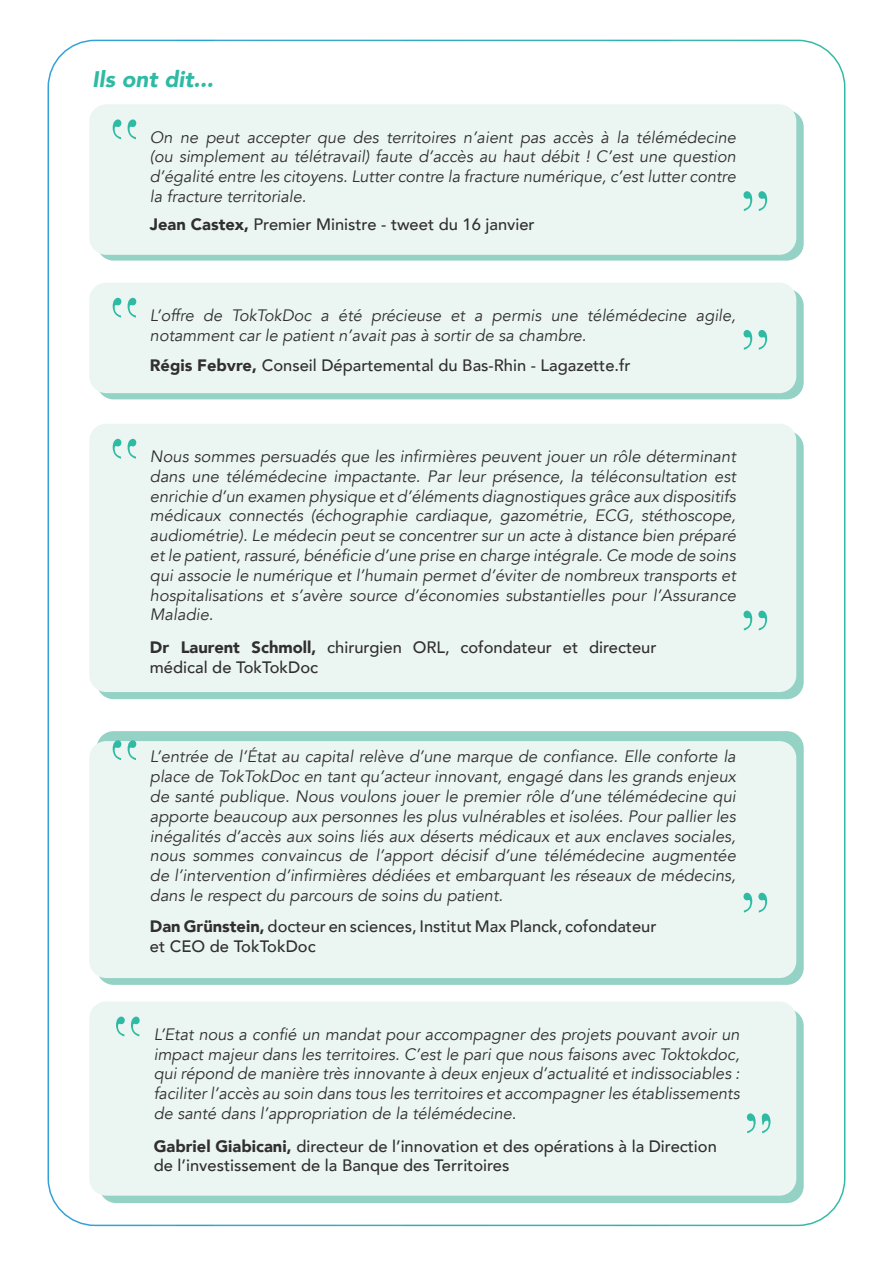
<style>
.page{position:relative;width:893px;height:1263px;background:#fff}
.page>*{position:absolute;margin:0;border:0;box-sizing:border-box;transform-origin:0 0}
.t1{font:italic 900 22.5px "Avenir";color:#2fbba3}
.t2{font:italic 16.5px/19.8px "Avenir";color:#312f30;text-align:justify}
.t3{font:500 16.5px/19.8px "Avenir";color:#312f30}
.s1{font-weight:900}
</style>
<div class="page">
<div style="left:97px;top:431px;width:707px;height:268px;background:#93d2c4;border-radius:17px"></div>
<div style="left:89px;top:424px;width:707px;height:268px;background:#ebf6f3;border-radius:17px"></div>
<svg style="left:113px;top:439px;width:23px;height:20px"></svg>
<svg style="left:743px;top:611px;width:24px;height:19px"></svg>
<div style="left:97px;top:110px;width:707px;height:151px;background:#93d2c4;border-radius:17px"></div>
<div style="left:89px;top:104px;width:707px;height:151px;background:#ebf6f3;border-radius:17px"></div>
<svg style="left:113px;top:119px;width:23px;height:20px"></svg>
<svg style="left:743px;top:191px;width:24px;height:20px"></svg>
<div style="left:99px;top:1009px;width:705px;height:194px;background:#93d2c4;border-radius:17px"></div>
<div style="left:89px;top:1001px;width:707px;height:195px;background:#ebf6f3;border-radius:17px"></div>
<svg style="left:116px;top:1016px;width:24px;height:20px"></svg>
<svg style="left:747px;top:1113px;width:23px;height:20px"></svg>
<div style="left:97px;top:289px;width:707px;height:110px;background:linear-gradient(to right,#98d4c7,#98d4c7);border-radius:17px"></div>
<div style="left:89px;top:283px;width:707px;height:110px;background:#ebf6f3;border-radius:17px"></div>
<svg style="left:113px;top:298px;width:23px;height:20px"></svg>
<svg style="left:743px;top:330px;width:24px;height:20px"></svg>
<div style="left:97px;top:731px;width:707px;height:254px;background:#93d2c4;border-radius:17px"></div>
<div style="left:89px;top:741px;width:707px;height:237px;background:#ebf6f3;border-radius:17px"></div>
<svg style="left:113px;top:740px;width:23px;height:20px"></svg>
<svg style="left:743px;top:893px;width:24px;height:19px"></svg>
<h1 class="t1" style="left:92px;top:60px;width:123px">Ils ont dit...</h1>
<p class="t2" style="left:150px;top:127px;width:587px">On ne peut accepter que des territoires n’aient pas accès à la télémédecine (ou simplement au télétravail) faute d’accès au haut débit ! C’est une question d’égalité entre les citoyens. Lutter contre la fracture numérique, c’est lutter contre la fracture territoriale.</p>
<p class="t3" style="left:150px;top:213px;width:386px"><span class="s1">Jean Castex,</span> Premier Ministre - tweet du 16 janvier</p>
<p class="t2" style="left:150px;top:306px;width:587px">L’offre de TokTokDoc a été précieuse et a permis une télémédecine agile, notamment car le patient n’avait pas à sortir de sa chambre.</p>
<p class="t3" style="left:150px;top:354px;width:482px"><span class="s1">Régis Febvre,</span> Conseil Départemental du Bas-Rhin - Lagazette.fr</p>
<p class="t2" style="left:150px;top:447px;width:587px">Nous sommes persuadés que les infirmières peuvent jouer un rôle déterminant dans une télémédecine impactante. Par leur présence, la téléconsultation est enrichie d’un examen physique et d’éléments diagnostiques grâce aux dispositifs médicaux connectés (échographie cardiaque, gazométrie, ECG, stéthoscope, audiométrie). Le médecin peut se concentrer sur un acte à distance bien préparé et le patient, rassuré, bénéficie d’une prise en charge intégrale. Ce mode de soins qui associe le numérique et l’humain permet d’éviter de nombreux transports et hospitalisations et s’avère source d’économies substantielles pour l’Assurance Maladie.</p>
<p class="t3" style="left:150px;top:636px;width:508px"><span class="s1">Dr Laurent Schmoll,</span> chirurgien ORL, cofondateur et directeur médical de TokTokDoc</p>
<p class="t2" style="left:150px;top:747px;width:587px">L’entrée de l’État au capital relève d’une marque de confiance. Elle conforte la place de TokTokDoc en tant qu’acteur innovant, engagé dans les grands enjeux de santé publique. Nous voulons jouer le premier rôle d’une télémédecine qui apporte beaucoup aux personnes les plus vulnérables et isolées. Pour pallier les inégalités d’accès aux soins liés aux déserts médicaux et aux enclaves sociales, nous sommes convaincus de l’apport décisif d’une télémédecine augmentée de l’intervention d’infirmières dédiées et embarquant les réseaux de médecins, dans le respect du parcours de soins du patient.</p>
<p class="t3" style="left:150px;top:916px;width:508px"><span class="s1">Dan Grünstein,</span> docteur en sciences, Institut Max Planck, cofondateur et CEO de TokTokDoc</p>
<p class="t2" style="left:154px;top:1024px;width:587px">L’Etat nous a confié un mandat pour accompagner des projets pouvant avoir un impact majeur dans les territoires. C’est le pari que nous faisons avec Toktokdoc, qui répond de manière très innovante à deux enjeux d’actualité et indissociables : faciliter l’accès au soin dans tous les territoires et accompagner les établissements de santé dans l’appropriation de la télémédecine.</p>
<p class="t3" style="left:154px;top:1135px;width:565px"><span class="s1">Gabriel Giabicani,</span> directeur de l’innovation et des opérations à la Direction de l’investissement de la Banque des Territoires</p>
</div>
